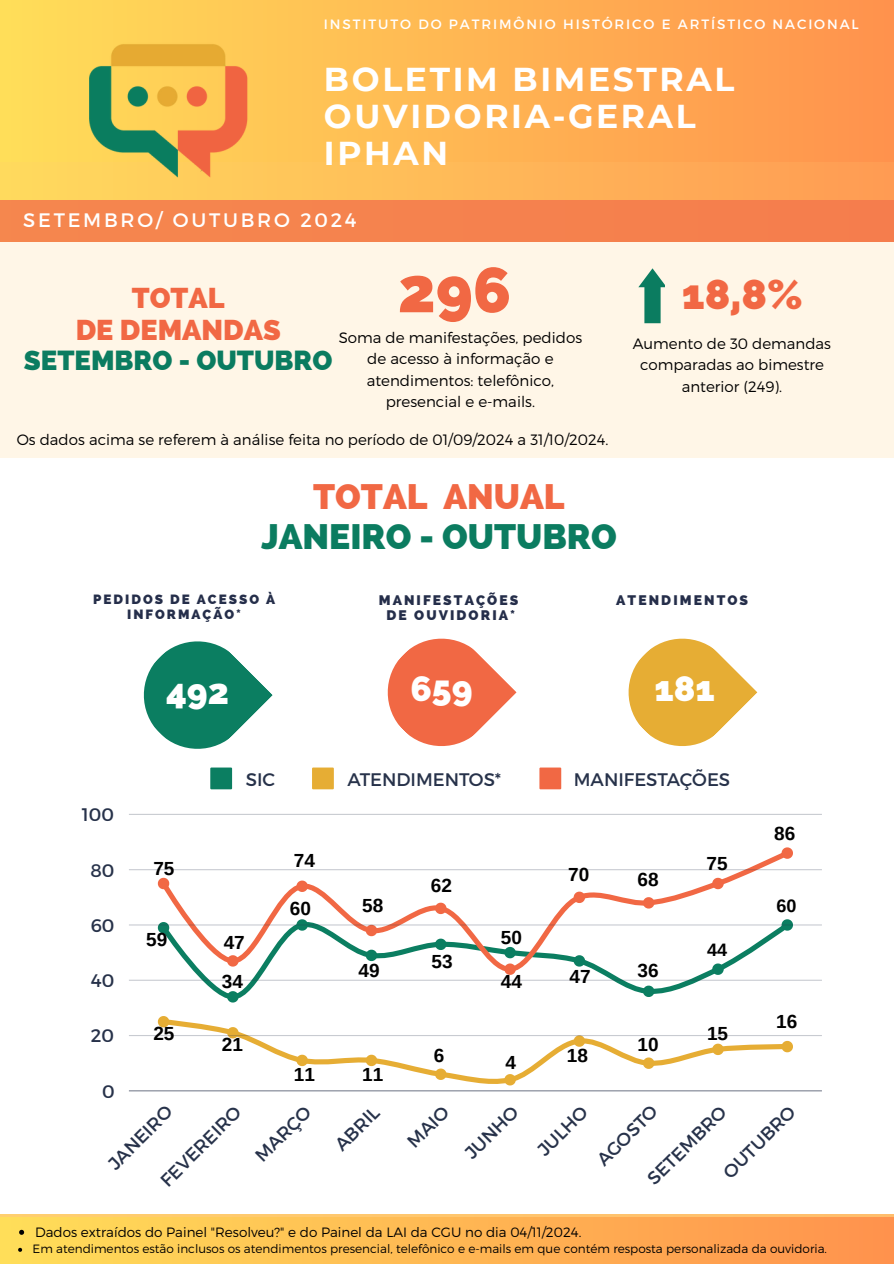
<style>
.page{position:relative;width:894px;height:1264px;background:#fff}
.page>*{position:absolute;margin:0;border:0;box-sizing:border-box;transform-origin:0 0}
.t1{font:800 63px "Raleway";color:#f16844}
.t2{font:800 41.85px "Raleway";color:#f16844}
.t3{font:800 35.4px/39.3px "Raleway";color:#0b7c60;text-align:center}
.t4{font:800 35.4px "Raleway";color:#fff}
.t5{font:700 33px/37.2px "Montserrat";letter-spacing:.08em;color:#fff}
.t6{font:800 28.65px/32px "Raleway";color:#f16844;text-align:center}
.t7{font:800 27.6px "Raleway";color:#0b7c60}
.t8{font:19.5px "Montserrat";letter-spacing:.14em;color:#fff}
.t9{font:700 19.05px "Arimo";color:#010101}
.t10{font:18.15px "Montserrat";color:#27324a}
.t11{font:700 18px "Arimo";color:#000}
.t12{font:300 15px/21.3px "Montserrat";color:#000;text-align:center}
.t13{font:800 13.8px "Raleway";letter-spacing:.15em;color:#252e4a}
.t14{font:300 13.5px "Montserrat";color:#000}
.t15{font:13.5px "Montserrat";letter-spacing:.14em;color:#fff}
.t16{font:800 13.35px/14.5px "Raleway";letter-spacing:.15em;color:#252e4a;text-align:center}
.t17{font:300 12px "Montserrat";color:#000}
.s1{color:#f16844}
</style>
<div class="page">
<div style="left:0;top:0;width:893px;height:1263px;background:linear-gradient(to right,#ffde5a,#ff934e)"></div>
<div style="left:0;top:242px;width:893px;height:971px;background:#fff"></div>
<svg style="left:0;top:163px;width:893px;height:294px;background:#fddec2"></svg>
<svg style="left:638px;top:268px;width:26px;height:55px"></svg>
<svg style="left:387px;top:638px;width:129px;height:108px"></svg>
<svg style="left:628px;top:638px;width:129px;height:108px"></svg>
<svg style="left:143px;top:641px;width:130px;height:148px"></svg>
<svg style="left:312px;top:767px;width:22px;height:22px"></svg>
<svg style="left:539px;top:767px;width:22px;height:22px"></svg>
<svg style="left:158px;top:1016px;width:634px;height:69px"></svg>
<svg style="left:158px;top:847px;width:634px;height:155px"></svg>
<hr style="left:129px;top:1090px;width:692px;height:1px;background:#a0a4af">
<hr style="left:129px;top:1034px;width:692px;height:2px;background:#27324a;opacity:.25">
<hr style="left:129px;top:979px;width:692px;height:1px;background:#27324a;opacity:.25">
<hr style="left:129px;top:924px;width:692px;height:1px;background:#27324a;opacity:.25">
<hr style="left:129px;top:869px;width:692px;height:1px;background:#cfd1d7">
<hr style="left:129px;top:813px;width:692px;height:2px;background:#27324a;opacity:.25">
<img style="left:41px;top:32px;width:232px;height:165px">
<svg style="left:19px;top:1229px;width:5px;height:5px"></svg>
<svg style="left:18px;top:1247px;width:4px;height:4px"></svg>
<h6 class="t15" style="left:324px;top:16px;width:536px">INSTITUTO DO PATRIMÔNIO HISTÓRICO E ARTÍSTICO NACIONAL</h6>
<h3 class="t5" style="left:324px;top:60px;width:412px">BOLETIM BIMESTRAL<br>OUVIDORIA-GERAL<br>IPHAN</h3>
<p class="t8" style="left:23px;top:207px;width:335px">SETEMBRO/ OUTUBRO 2024</p>
<p class="t1" style="left:398px;top:253px;width:115px">296</p>
<h3 class="t12" style="left:338px;top:326px;width:245px">Soma de manifestações, pedidos de acesso à informação e atendimentos: telefônico, presencial e e-mails.</h3>
<p class="t6" style="left:76px;top:282px;width:206px">TOTAL<br>DE DEMANDAS</p>
<p class="t7" style="left:24px;top:344px;width:310px">SETEMBRO - OUTUBRO</p>
<h4 class="t12" style="left:17px;top:428px;width:593px">Os dados acima se referem à análise feita no período de 01/09/2024 a 31/10/2024.</h4>
<h3 class="t3" style="left:261px;top:477px;width:357px"><span class="s1">TOTAL ANUAL<br></span>JANEIRO - OUTUBRO</h3>
<p class="t2" style="left:681px;top:269px;width:122px">18,8%</p>
<h2 class="t12" style="left:632px;top:332px;width:200px">Aumento de 30 demandas comparadas ao bimestre anterior (249).</h2>
<p class="t16" style="left:93px;top:592px;width:183px">PEDIDOS DE ACESSO À<br>INFORMAÇÃO*</p>
<p class="t13" style="left:378px;top:591px;width:141px">MANIFESTAÇÕES</p>
<p class="t13" style="left:386px;top:607px;width:130px">DE OUVIDORIA*</p>
<p class="t13" style="left:616px;top:591px;width:133px">ATENDIMENTOS</p>
<p class="t4" style="left:166px;top:671px;width:64px">492</p>
<p class="t4" style="left:410px;top:667px;width:64px">659</p>
<p class="t4" style="left:654px;top:667px;width:62px">181</p>
<p class="t10" style="left:82px;top:803px;width:34px">100</p>
<p class="t10" style="left:91px;top:858px;width:25px">80</p>
<p class="t10" style="left:91px;top:913px;width:25px">60</p>
<p class="t10" style="left:91px;top:968px;width:25px">40</p>
<p class="t10" style="left:91px;top:1024px;width:25px">20</p>
<p class="t10" style="left:102px;top:1079px;width:14px">0</p>
<p class="t9" style="left:153px;top:857px;width:23px">75</p>
<p class="t9" style="left:146px;top:928px;width:23px">59</p>
<p class="t9" style="left:153px;top:1022px;width:23px">25</p>
<p class="t10" style="left:246px;top:767px;width:31px">SIC</p>
<p class="t10" style="left:347px;top:767px;width:155px">ATENDIMENTOS*</p>
<p class="t10" style="left:573px;top:767px;width:158px">MANIFESTAÇÕES</p>
<p class="t9" style="left:294px;top:850px;width:23px">74</p>
<p class="t9" style="left:431px;top:875px;width:23px">62</p>
<p class="t9" style="left:568px;top:864px;width:23px">70</p>
<p class="t9" style="left:637px;top:868px;width:23px">68</p>
<p class="t9" style="left:706px;top:852px;width:23px">75</p>
<h3 class="t9" style="left:290px;top:897px;width:23px">60</h3>
<p class="t9" style="left:362px;top:894px;width:23px">58</p>
<p class="t9" style="left:223px;top:931px;width:23px">47</p>
<p class="t9" style="left:222px;top:971px;width:23px">34</p>
<h3 class="t9" style="left:358px;top:959px;width:23px">49</h3>
<h5 class="t9" style="left:431px;top:950px;width:23px">53</h5>
<p class="t9" style="left:500px;top:927px;width:23px">50</p>
<p class="t9" style="left:500px;top:971px;width:23px">44</p>
<p class="t9" style="left:569px;top:965px;width:23px">47</p>
<p class="t9" style="left:637px;top:959px;width:23px">36</p>
<p class="t11" style="left:706px;top:939px;width:22px">44</p>
<p class="t9" style="left:222px;top:1033px;width:23px">21</p>
<p class="t9" style="left:294px;top:1064px;width:23px">11</p>
<p class="t9" style="left:362px;top:1064px;width:23px">11</p>
<p class="t9" style="left:434px;top:1044px;width:12px">6</p>
<p class="t9" style="left:505px;top:1051px;width:12px">4</p>
<p class="t9" style="left:566px;top:1044px;width:23px">18</p>
<p class="t9" style="left:637px;top:1033px;width:23px">10</p>
<p class="t9" style="left:706px;top:1022px;width:23px">15</p>
<p class="t9" style="left:773px;top:823px;width:23px">86</p>
<p class="t11" style="left:776px;top:896px;width:22px">60</p>
<p class="t9" style="left:775px;top:1011px;width:23px">16</p>
<p class="t10" style="left:155px;top:1174px;width:107px;rotate:-45deg">FEVEREIRO</p>
<p class="t10" style="left:250px;top:1150px;width:72px;rotate:-45deg">MARÇO</p>
<p class="t10" style="left:329px;top:1139px;width:56px;rotate:-45deg">ABRIL</p>
<p class="t10" style="left:402px;top:1136px;width:52px;rotate:-45deg">MAIO</p>
<p class="t10" style="left:460px;top:1147px;width:68px;rotate:-45deg">JUNHO</p>
<p class="t10" style="left:532px;top:1144px;width:63px;rotate:-45deg">JULHO</p>
<p class="t10" style="left:591px;top:1154px;width:79px;rotate:-45deg">AGOSTO</p>
<p class="t10" style="left:103px;top:1157px;width:83px;rotate:-45deg">JANEIRO</p>
<p class="t10" style="left:641px;top:1173px;width:105px;rotate:-45deg">SETEMBRO</p>
<p class="t10" style="left:717px;top:1166px;width:95px;rotate:-45deg">OUTUBRO</p>
<h1 class="t14" style="left:35px;top:1223px;width:547px">Dados extraídos do Painel "Resolveu?" e do Painel da LAI da CGU no dia 04/11/2024.</h1>
<p class="t17" style="left:32px;top:1240px;width:795px">Em atendimentos estão inclusos os atendimentos presencial, telefônico e e-mails em que contém resposta personalizada da ouvidoria.</p>
</div>
